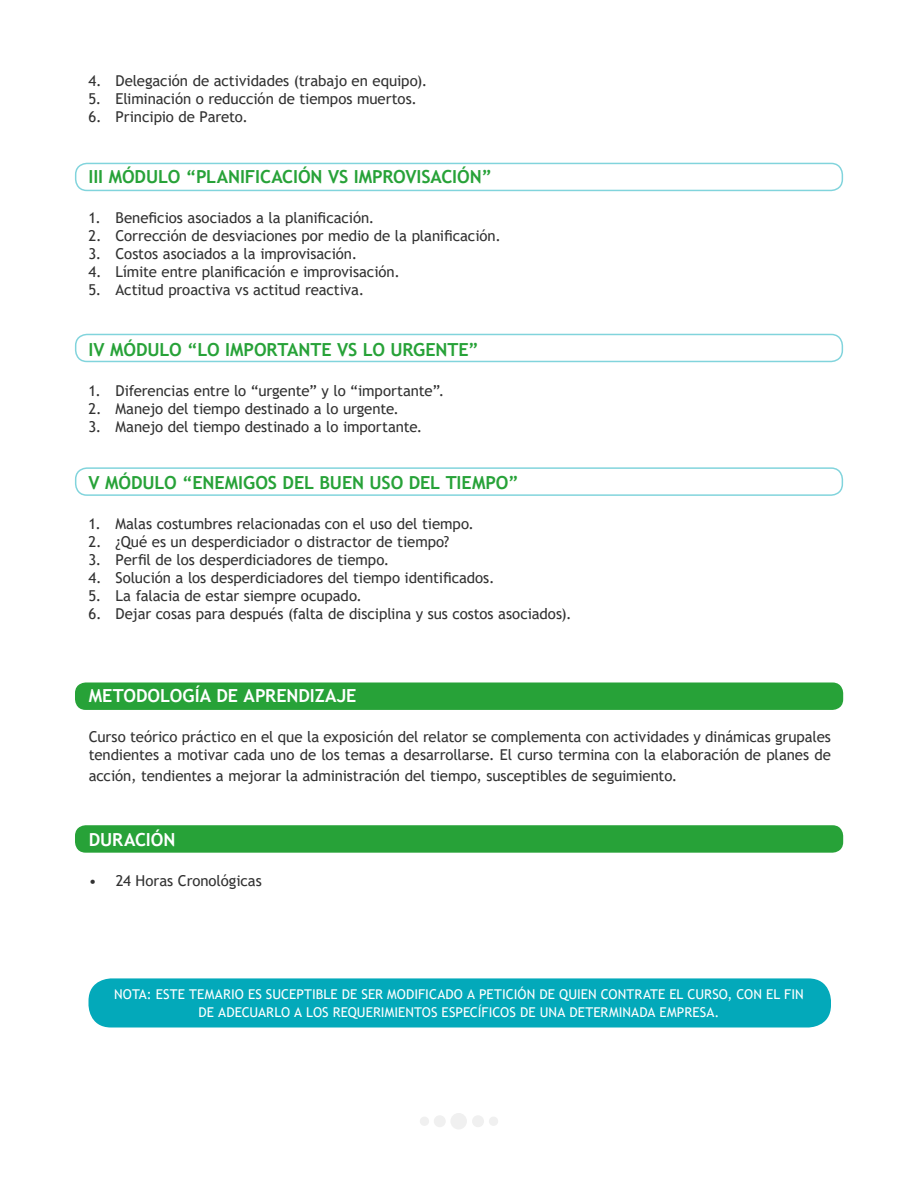
<style>
.page{position:relative;width:918px;height:1188px;background:#fff}
.page>*{position:absolute;margin:0;border:0;box-sizing:border-box;transform-origin:0 0}
.t1{font:700 18px "Trebuchet MS";letter-spacing:-.005em;color:#27a238}
.t2{font:700 18px "Trebuchet MS";color:#fff}
.t3{font:15px/18px "Trebuchet MS";letter-spacing:-.005em;color:#323232}
.t4{font:13.5px/18px "Trebuchet MS";letter-spacing:.005em;color:#fff;text-align:center}
</style>
<div class="page">
<div style="left:75px;top:825px;width:768px;height:28px;background:#27a238;border-radius:11px"></div>
<div style="left:75px;top:163px;width:768px;height:28px;border:2px solid #03a9ba;border-radius:11px"></div>
<div style="left:75px;top:682px;width:768px;height:28px;background:#27a238;border-radius:11px"></div>
<div style="left:75px;top:334px;width:768px;height:28px;border:2px solid #03a9ba;border-radius:11px"></div>
<div style="left:88px;top:978px;width:743px;height:50px;background:#03a9ba;border-radius:22px"></div>
<div style="left:450px;top:1113px;width:17px;height:17px;background:#f0f0f0;border-radius:50%"></div>
<div style="left:434px;top:1115px;width:12px;height:12px;background:#f0f0f0;border-radius:50%"></div>
<div style="left:420px;top:1117px;width:9px;height:9px;background:#f0f0f0;border-radius:50%"></div>
<div style="left:472px;top:1115px;width:12px;height:12px;background:#f0f0f0;border-radius:50%"></div>
<div style="left:489px;top:1117px;width:9px;height:9px;background:#f0f0f0;border-radius:50%"></div>
<div style="left:75px;top:467px;width:768px;height:29px;border:2px solid #03a9ba;border-radius:11px"></div>
<p class="t3" style="left:89px;top:72px;width:340px">4. Delegación de actividades (trabajo en equipo).</p>
<p class="t3" style="left:89px;top:90px;width:330px">5. Eliminación o reducción de tiempos muertos.</p>
<p class="t3" style="left:89px;top:108px;width:161px">6. Principio de Pareto.</p>
<p class="t1" style="left:88px;top:166px;width:405px">III MÓDULO “PLANIFICACIÓN VS IMPROVISACIÓN”</p>
<p class="t3" style="left:88px;top:208px;width:287px">1. Beneficios asociados a la planificación.</p>
<p class="t3" style="left:88px;top:226px;width:414px">2. Corrección de desviaciones por medio de la planificación.</p>
<p class="t3" style="left:88px;top:244px;width:270px">3. Costos asociados a la improvisación.</p>
<p class="t3" style="left:88px;top:262px;width:313px">4. Límite entre planificación e improvisación.</p>
<p class="t3" style="left:88px;top:280px;width:277px">5. Actitud proactiva vs actitud reactiva.</p>
<p class="t1" style="left:88px;top:338px;width:392px">IV MÓDULO “LO IMPORTANTE VS LO URGENTE”</p>
<p class="t3" style="left:88px;top:381px;width:357px">1. Diferencias entre lo “urgente” y lo “importante”.</p>
<p class="t3" style="left:88px;top:399px;width:312px">2. Manejo del tiempo destinado a lo urgente.</p>
<p class="t3" style="left:88px;top:417px;width:336px">3. Manejo del tiempo destinado a lo importante.</p>
<p class="t1" style="left:88px;top:472px;width:432px">V MÓDULO “ENEMIGOS DEL BUEN USO DEL TIEMPO”</p>
<p class="t3" style="left:88px;top:514px;width:387px">1. Malas costumbres relacionadas con el uso del tiempo.</p>
<p class="t3" style="left:88px;top:532px;width:362px">2. ¿Qué es un desperdiciador o distractor de tiempo?</p>
<p class="t3" style="left:88px;top:550px;width:302px">3. Perfil de los desperdiciadores de tiempo.</p>
<p class="t3" style="left:88px;top:568px;width:408px">4. Solución a los desperdiciadores del tiempo identificados.</p>
<p class="t3" style="left:88px;top:586px;width:275px">5. La falacia de estar siempre ocupado.</p>
<p class="t3" style="left:88px;top:604px;width:485px">6. Dejar cosas para después (falta de disciplina y sus costos asociados).</p>
<p class="t2" style="left:89px;top:685px;width:269px">METODOLOGÍA DE APRENDIZAJE</p>
<p class="t3" style="left:89px;top:727px;width:744px">Curso teórico práctico en el que la exposición del relator se complementa con actividades y dinámicas grupales tendientes a motivar cada uno de los temas a desarrollarse. El curso termina con la elaboración de planes de</p>
<p class="t3" style="left:89px;top:767px;width:590px">acción, tendientes a mejorar la administración del tiempo, susceptibles de seguimiento.</p>
<p class="t2" style="left:89px;top:829px;width:88px">DURACIÓN</p>
<p class="t3" style="left:89px;top:871px;width:175px">• 24 Horas Cronológicas</p>
<p class="t4" style="left:114px;top:985px;width:691px">NOTA: ESTE TEMARIO ES SUCEPTIBLE DE SER MODIFICADO A PETICIÓN DE QUIEN CONTRATE EL CURSO, CON EL FIN<br>DE ADECUARLO A LOS REQUERIMIENTOS ESPECÍFICOS DE UNA DETERMINADA EMPRESA.</p>
</div>
